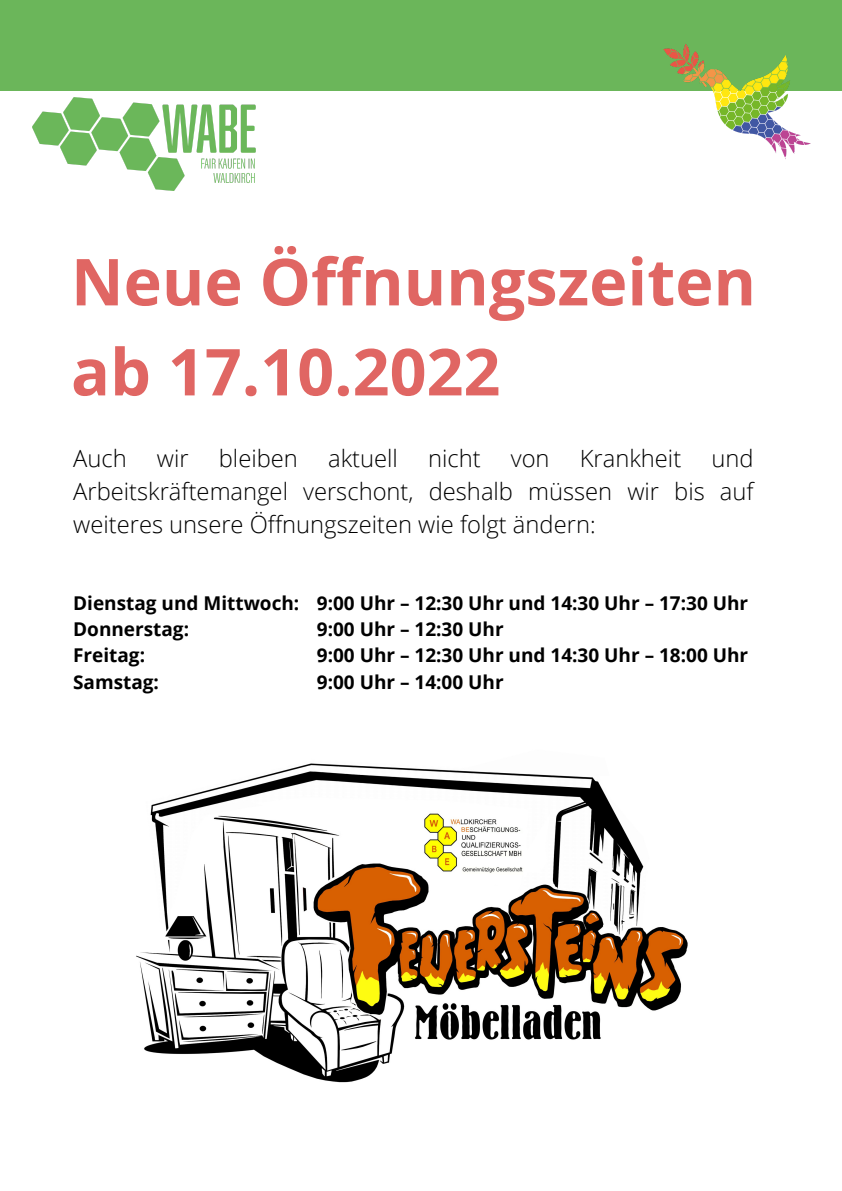
<style>
.page{position:relative;width:842px;height:1191px;background:#fff}
.page>*{position:absolute;margin:0;border:0;box-sizing:border-box;transform-origin:0 0}
.t1{font:700 64.7px/90px "Open Sans";color:#e06663}
.t2{font:300 23.8px/32.8px "Open Sans";color:#000;text-align:justify}
.t3{font:700 19px/26.2px "Open Sans";color:#000}
</style>
<div class="page">
<div style="left:0;top:0;width:842px;height:91px;background:#6bb65a"></div>
<img style="left:663px;top:44px;width:148px;height:115px">
<img style="left:136px;top:763px;width:552px;height:320px">
<img style="left:32px;top:97px;width:224px;height:93px">
<h1 class="t1" style="left:71px;top:235px;width:687px">Neue Öffnungszeiten ab 17.10.2022</h1>
<p class="t2" style="left:73px;top:441px;width:55px">Auch</p>
<p class="t2" style="left:157px;top:441px;width:33px">wir</p>
<p class="t2" style="left:219px;top:441px;width:81px">bleiben</p>
<p class="t2" style="left:328px;top:441px;width:71px">aktuell</p>
<p class="t2" style="left:428px;top:441px;width:54px">nicht</p>
<p class="t2" style="left:511px;top:441px;width:40px">von</p>
<p class="t2" style="left:580px;top:441px;width:103px">Krankheit</p>
<p class="t2" style="left:73px;top:441px;width:682px;text-indent:638px">und Arbeitskräftemangel verschont, deshalb müssen wir bis auf weiteres unsere Öffnungszeiten wie folgt ändern:</p>
<p class="t3" style="left:73px;top:589px;width:228px">Dienstag und Mittwoch:<br>Donnerstag:<br>Freitag:<br>Samstag:</p>
<p class="t3" style="left:317px;top:589px;width:433px">9:00 Uhr – 12:30 Uhr und 14:30 Uhr – 17:30 Uhr<br>9:00 Uhr – 12:30 Uhr<br>9:00 Uhr – 12:30 Uhr und 14:30 Uhr – 18:00 Uhr<br>9:00 Uhr – 14:00 Uhr</p>
</div>
